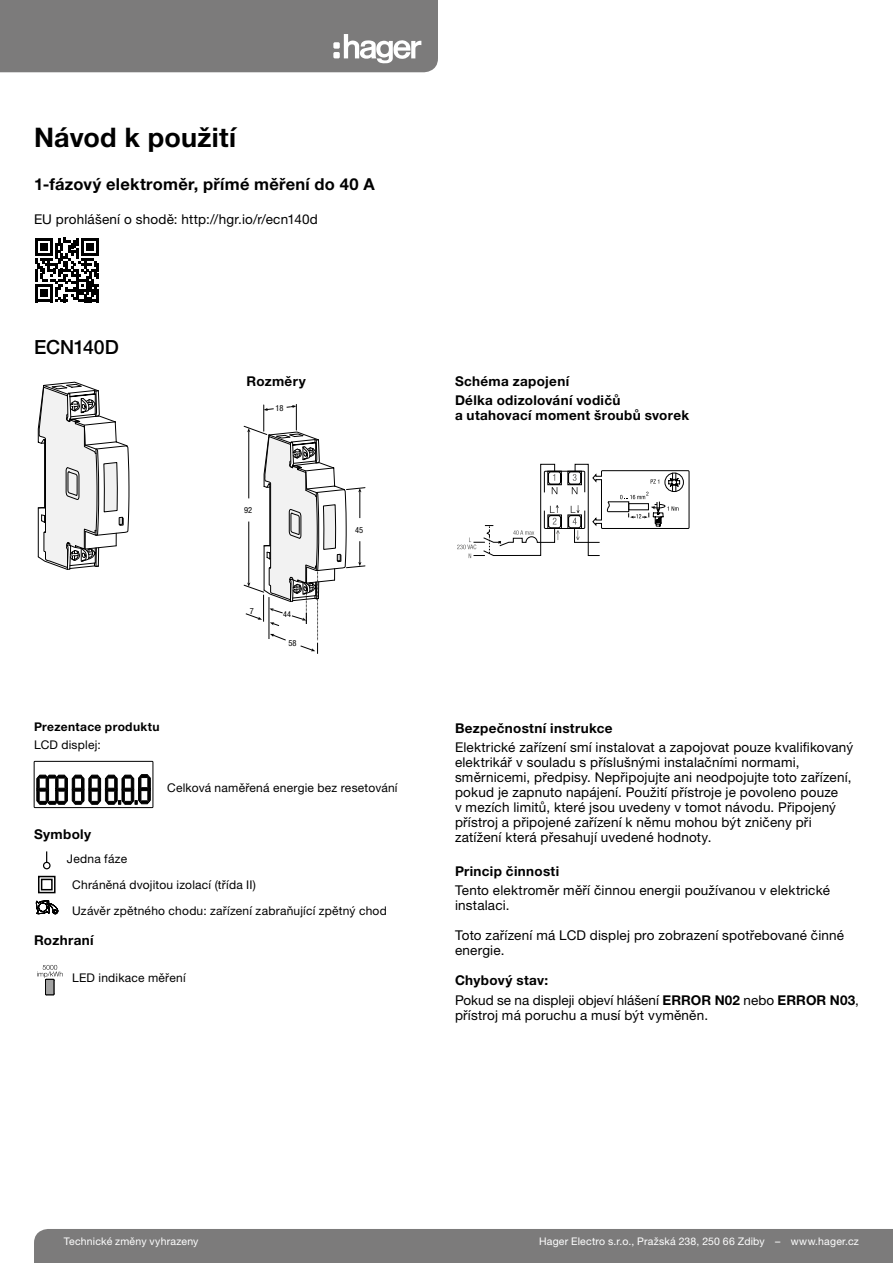
<style>
.page{position:relative;width:893px;height:1263px;background:#fff}
.page>*{position:absolute;margin:0;border:0;box-sizing:border-box;transform-origin:0 0}
.nadpisy_pro_obsah{font:700 27px "Helvetica Neue LTW1 G";letter-spacing:.01em;color:#000}
.t1{font:500 19.5px "Helvetica Neue LT Pro";letter-spacing:-.005em;color:#000}
.podnadpis{font:700 16.5px "Helvetica Neue LT Pro";letter-spacing:.015em;color:#000}
.bezny_text_doleva{font:13.5px/15px "Helvetica Neue LTW1 G";letter-spacing:.015em;color:#000}
.bezny_text{font:700 13.5px/15px "Helvetica Neue LT Pro";letter-spacing:.025em;color:#000}
.bezny_text_maly{font:12px "Helvetica Neue LT Pro";letter-spacing:.02em;color:#000}
.bezny_text-2{font:700 12px "Helvetica Neue LT Pro";letter-spacing:.03em;color:#000}
.t2{font:10.5px "Helvetica Neue LTW1 G";letter-spacing:.015em;color:#fff}
.t3{font:condensed 8.4px "Helvetica Neue LTW1 G";color:#000}
.t4{font:condensed 8.1px "Helvetica Neue LTW1 G";color:#000}
.s1{font-weight:700}
</style>
<div class="page">
<svg style="left:35px;top:238px;width:64px;height:64px"></svg>
<svg style="left:244px;top:404px;width:122px;height:250px"></svg>
<svg style="left:37px;top:382px;width:93px;height:188px"></svg>
<svg style="left:457px;top:464px;width:232px;height:94px"></svg>
<div style="left:34px;top:761px;width:119px;height:47px;border:1px solid #000"></div>
<svg style="left:36px;top:774px;width:115px;height:31px"></svg>
<div style="left:43px;top:862px;width:8px;height:7px;border:1px solid #000;border-radius:50%"></div>
<svg style="left:38px;top:876px;width:18px;height:17px"></svg>
<svg style="left:36px;top:900px;width:22px;height:14px"></svg>
<svg style="left:37px;top:965px;width:26px;height:30px"></svg>
<div style="left:34px;top:1229px;width:859px;height:34px;background:#7c7b7b"></div>
<div style="left:0;top:0;width:438px;height:72px;background:#7c7b7b"></div>
<p class="nadpisy_pro_obsah" style="left:34px;top:121px;width:203px">Návod k použití</p>
<p class="podnadpis" style="left:34px;top:173px;width:342px">1-fázový elektroměr, přímé měření do 40 A</p>
<p class="bezny_text_doleva" style="left:34px;top:211px;width:285px">EU prohlášení o shodě: http://hgr.io/r/ecn140d</p>
<p class="t1" style="left:34px;top:335px;width:86px">ECN140D</p>
<p class="bezny_text" style="left:246px;top:373px;width:61px">Rozměry</p>
<p class="t3" style="left:275px;top:403px;width:10px">18</p>
<p class="t3" style="left:244px;top:505px;width:10px">92</p>
<p class="t3" style="left:250px;top:606px;width:6px">7</p>
<p class="t4" style="left:283px;top:609px;width:9px">44</p>
<p class="t3" style="left:288px;top:638px;width:10px">58</p>
<p class="t3" style="left:355px;top:525px;width:10px">45</p>
<p class="bezny_text-2" style="left:34px;top:720px;width:127px">Prezentace produktu</p>
<p class="bezny_text_maly" style="left:34px;top:737px;width:68px">LCD displej:</p>
<p class="bezny_text_maly" style="left:167px;top:780px;width:232px">Celková naměřená energie bez resetování</p>
<p class="bezny_text" style="left:34px;top:826px;width:59px">Symboly</p>
<p class="bezny_text_maly" style="left:67px;top:851px;width:62px">Jedna fáze</p>
<p class="bezny_text_maly" style="left:72px;top:878px;width:185px">Chráněná dvojitou izolací (třída II)</p>
<p class="bezny_text_maly" style="left:72px;top:903px;width:316px">Uzávěr zpětného chodu: zařízení zabraňující zpětný chod</p>
<p class="bezny_text" style="left:34px;top:932px;width:61px">Rozhraní</p>
<p class="bezny_text_maly" style="left:72px;top:970px;width:115px">LED indikace měření</p>
<p class="bezny_text" style="left:455px;top:373px;width:116px">Schéma zapojení</p>
<p class="bezny_text" style="left:455px;top:393px;width:236px">Délka odizolování vodičů<br>a utahovací moment šroubů svorek</p>
<p class="bezny_text" style="left:455px;top:720px;width:159px">Bezpečnostní instrukce</p>
<p class="bezny_text_doleva" style="left:455px;top:739px;width:400px">Elektrické zařízení smí instalovat a zapojovat pouze kvalifikovaný elektrikář v souladu s příslušnými instalačními normami, směrnicemi, předpisy. Nepřipojujte ani neodpojujte toto zařízení, pokud je zapnuto napájení. Použití přístroje je povoleno pouze<br>v mezích limitů, které jsou uvedeny v tomot návodu. Připojený přístroj a připojené zařízení k němu mohou být zničeny při zatížení která přesahují uvedené hodnoty.</p>
<p class="bezny_text" style="left:455px;top:863px;width:106px">Princip činnosti</p>
<p class="bezny_text_doleva" style="left:455px;top:883px;width:376px">Tento elektroměr měří činnou energii používanou v elektrické instalaci.</p>
<p class="bezny_text_doleva" style="left:455px;top:928px;width:391px">Toto zařízení má LCD displej pro zobrazení spotřebované činné energie.</p>
<p class="bezny_text" style="left:455px;top:973px;width:95px">Chybový stav:</p>
<p class="bezny_text_doleva" style="left:455px;top:992px;width:405px">Pokud se na displeji objeví hlášení <span class="s1">ERROR N02</span> nebo <span class="s1">ERROR N03</span>, přístroj má poruchu a musí být vyměněn.</p>
<p class="t2" style="left:64px;top:1235px;width:136px">Technické změny vyhrazeny</p>
<p class="t2" style="left:539px;top:1235px;width:321px">Hager Electro s.r.o., Pražská 238, 250 66 Zdiby – www.hager.cz</p>
</div>
